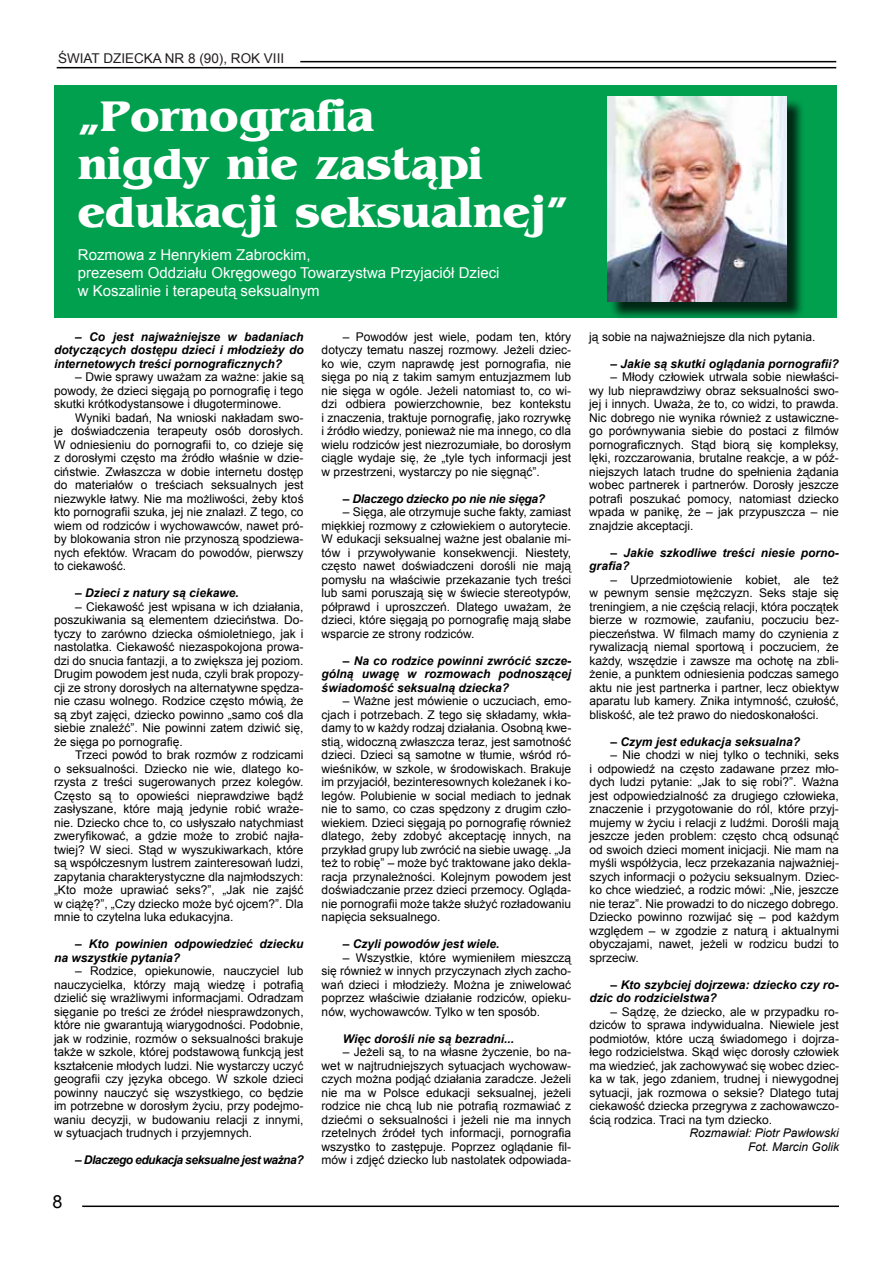
<style>
.page{position:relative;width:893px;height:1263px;background:#fff}
.page>*{position:absolute;margin:0;border:0;box-sizing:border-box;transform-origin:0 0}
.t1{font:700 45px/48px "Bangkok";color:#fff}
.t2{font:18px "Arial";color:#000}
.t3{font:15px/18px "Arial";color:#fff}
.t4{font:13.5px "Arial";color:#211d1e}
.t5{font:12px/13.5px "Arial";color:#000;text-align:justify}
.t6{font:italic 700 12px/13.5px "Arial";color:#000}
.t7{font:italic 12px/13.5px "Arial";color:#000;text-align:right}
.t8{font:italic 700 12px "Arial";letter-spacing:-.04em;color:#000}
.t9{font:italic 700 12px "Arial";letter-spacing:-.02em;color:#000}
</style>
<div class="page">
<hr style="left:82px;top:1205px;width:757px;height:2px;background:#000">
<hr style="left:57px;top:67px;width:779px;height:1px;background:#000">
<hr style="left:300px;top:61px;width:536px;height:1px;background:#000">
<div style="left:54px;top:85px;width:782px;height:233px;background:#00a04f"></div>
<div style="left:609px;top:99px;width:196px;height:221px;background:#000;opacity:.75"></div>
<img style="left:607px;top:96px;width:180px;height:205px">
<p class="t4" style="left:58px;top:50px;width:228px">ŚWIAT DZIECKA NR 8 (90), ROK VIII</p>
<h1 class="t1" style="left:78px;top:93px;width:492px">„Pornografia<br>nigdy nie zastąpi edukacji seksualnej”</h1>
<p class="t3" style="left:78px;top:246px;width:423px">Rozmowa z Henrykiem Zabrockim,<br>prezesem Oddziału Okręgowego Towarzystwa Przyjaciół Dzieci w Koszalinie i terapeutą seksualnym</p>
<p class="t6" style="left:54px;top:330px;width:251px;text-align:justify;text-indent:21px">– Co jest najważniejsze w badaniach dotyczących dostępu dzieci i młodzieży do internetowych treści pornograficznych?</p>
<p class="t5" style="left:54px;top:370px;width:251px;text-indent:21px">– Dwie sprawy uważam za ważne: jakie są powody, że dzieci sięgają po pornografię i tego skutki krótkodystansowe i długoterminowe.</p>
<p class="t5" style="left:54px;top:411px;width:251px;text-indent:21px">Wyniki badań, Na wnioski nakładam swo&shy;je doświadczenia terapeuty osób dorosłych.<br>W odniesieniu do pornografii to, co dzieje się z dorosłymi często ma źródło właśnie w dzie&shy;ciństwie. Zwłaszcza w dobie internetu dostęp do materiałów o treściach seksualnych jest niezwykle łatwy. Nie ma możliwości, żeby ktoś kto pornografii szuka, jej nie znalazł. Z tego, co wiem od rodziców i wychowawców, nawet pró&shy;by blokowania stron nie przynoszą spodziewa&shy;nych efektów. Wracam do powodów, pierwszy to ciekawość.</p>
<p class="t6" style="left:75px;top:587px;width:165px">– Dzieci z natury są ciekawe.</p>
<p class="t5" style="left:54px;top:600px;width:251px;text-indent:21px">– Ciekawość jest wpisana w ich działania, poszukiwania są elementem dzieciństwa. Do&shy;tyczy to zarówno dziecka ośmioletniego, jak i nastolatka. Ciekawość niezaspokojona prowa&shy;dzi do snucia fantazji, a to zwiększa jej poziom.<br>Drugim powodem jest nuda, czyli brak propozy&shy;cji ze strony dorosłych na alternatywne spędza&shy;nie czasu wolnego. Rodzice często mówią, że są zbyt zajęci, dziecko powinno „samo coś dla siebie znaleźć”. Nie powinni zatem dziwić się, że sięga po pornografię.</p>
<p class="t5" style="left:54px;top:748px;width:251px;text-indent:21px">Trzeci powód to brak rozmów z rodzicami o seksualności. Dziecko nie wie, dlatego ko&shy;rzysta z treści sugerowanych przez kolegów.<br>Często są to opowieści nieprawdziwe bądź zasłyszane, które mają jedynie robić wraże&shy;nie. Dziecko chce to, co usłyszało natychmiast zweryfikować, a gdzie może to zrobić najła&shy;twiej? W sieci. Stąd w wyszukiwarkach, które są współczesnym lustrem zainteresowań ludzi, zapytania charakterystyczne dla najmłodszych: „Kto może uprawiać seks?”, „Jak nie zajść w ciążę?”, „Czy dziecko może być ojcem?”. Dla mnie to czytelna luka edukacyjna.</p>
<p class="t6" style="left:54px;top:938px;width:251px;text-indent:21px">– Kto powinien odpowiedzieć dziecku na wszystkie pytania?</p>
<p class="t5" style="left:54px;top:964px;width:251px;text-indent:21px">– Rodzice, opiekunowie, nauczyciel lub nauczycielka, którzy mają wiedzę i potrafią dzielić się wrażliwymi informacjami. Odradzam sięganie po treści ze źródeł niesprawdzonych, które nie gwarantują wiarygodności. Podobnie, jak w rodzinie, rozmów o seksualności brakuje także w szkole, której podstawową funkcją jest kształcenie młodych ludzi. Nie wystarczy uczyć geografii czy języka obcego. W szkole dzieci powinny nauczyć się wszystkiego, co będzie im potrzebne w dorosłym życiu, przy podejmo&shy;waniu decyzji, w budowaniu relacji z innymi, w sytuacjach trudnych i przyjemnych.</p>
<p class="t8" style="left:75px;top:1152px;width:230px">– Dlaczego edukacja seksualne jest ważna?</p>
<h2 class="t2" style="left:52px;top:1190px;width:12px">8</h2>
<p class="t5" style="left:322px;top:330px;width:251px;text-indent:21px">– Powodów jest wiele, podam ten, który dotyczy tematu naszej rozmowy. Jeżeli dziec&shy;ko wie, czym naprawdę jest pornografia, nie sięga po nią z takim samym entuzjazmem lub nie sięga w ogóle. Jeżeli natomiast to, co wi&shy;dzi odbiera powierzchownie, bez kontekstu i znaczenia, traktuje pornografię, jako rozrywkę i źródło wiedzy, ponieważ nie ma innego, co dla wielu rodziców jest niezrozumiałe, bo dorosłym ciągle wydaje się, że „tyle tych informacji jest w przestrzeni, wystarczy po nie sięgnąć”.</p>
<p class="t9" style="left:343px;top:491px;width:204px">– Dlaczego dziecko po nie nie sięga?</p>
<p class="t5" style="left:322px;top:505px;width:251px;text-indent:21px">– Sięga, ale otrzymuje suche fakty, zamiast miękkiej rozmowy z człowiekiem o autorytecie.<br>W edukacji seksualnej ważne jest obalanie mi&shy;tów i przywoływanie konsekwencji. Niestety, często nawet doświadczeni dorośli nie mają pomysłu na właściwie przekazanie tych treści lub sami poruszają się w świecie stereotypów, półprawd i uproszczeń. Dlatego uważam, że dzieci, które sięgają po pornografię mają słabe wsparcie ze strony rodziców.</p>
<p class="t6" style="left:322px;top:654px;width:251px;text-align:justify;text-indent:21px">– Na co rodzice powinni zwrócić szcze&shy;gólną uwagę w rozmowach podnoszącej świadomość seksualną dziecka?</p>
<p class="t5" style="left:322px;top:694px;width:251px;text-indent:21px">– Ważne jest mówienie o uczuciach, emo&shy;cjach i potrzebach. Z tego się składamy, wkła&shy;damy to w każdy rodzaj działania. Osobną kwe&shy;stią, widoczną zwłaszcza teraz, jest samotność dzieci. Dzieci są samotne w tłumie, wśród ró&shy;wieśników, w szkole, w środowiskach. Brakuje im przyjaciół, bezinteresownych koleżanek i ko&shy;legów. Polubienie w social mediach to jednak nie to samo, co czas spędzony z drugim czło&shy;wiekiem. Dzieci sięgają po pornografię również dlatego, żeby zdobyć akceptację innych, na przykład grupy lub zwrócić na siebie uwagę. „Ja też to robię” – może być traktowane jako dekla&shy;racja przynależności. Kolejnym powodem jest doświadczanie przez dzieci przemocy. Ogląda&shy;nie pornografii może także służyć rozładowaniu napięcia seksualnego.</p>
<p class="t6" style="left:343px;top:938px;width:158px">– Czyli powodów jest wiele.</p>
<p class="t5" style="left:322px;top:951px;width:251px;text-indent:21px">– Wszystkie, które wymieniłem mieszczą się również w innych przyczynach złych zacho&shy;wań dzieci i młodzieży. Można je zniwelować poprzez właściwie działanie rodziców, opieku&shy;nów, wychowawców. Tylko w ten sposób.</p>
<p class="t6" style="left:343px;top:1032px;width:173px">Więc dorośli nie są bezradni...</p>
<p class="t5" style="left:322px;top:1045px;width:251px;text-indent:21px">– Jeżeli są, to na własne życzenie, bo na&shy;wet w najtrudniejszych sytuacjach wychowaw&shy;czych można podjąć działania zaradcze. Jeżeli nie ma w Polsce edukacji seksualnej, jeżeli rodzice nie chcą lub nie potrafią rozmawiać z dziećmi o seksualności i jeżeli nie ma innych rzetelnych źródeł tych informacji, pornografia wszystko to zastępuje. Poprzez oglądanie fil&shy;mów i zdjęć dziecko lub nastolatek odpowiada-</p>
<p class="t5" style="left:589px;top:330px;width:228px">ją sobie na najważniejsze dla nich pytania.</p>
<p class="t6" style="left:611px;top:357px;width:230px">– Jakie są skutki oglądania pornografii?</p>
<p class="t5" style="left:589px;top:370px;width:251px;text-indent:21px">– Młody człowiek utrwala sobie niewłaści&shy;wy lub nieprawdziwy obraz seksualności swo&shy;jej i innych. Uważa, że to, co widzi, to prawda.<br>Nic dobrego nie wynika również z ustawiczne&shy;go porównywania siebie do postaci z filmów pornograficznych. Stąd biorą się kompleksy, lęki, rozczarowania, brutalne reakcje, a w póź&shy;niejszych latach trudne do spełnienia żądania wobec partnerek i partnerów. Dorosły jeszcze potrafi poszukać pomocy, natomiast dziecko wpada w panikę, że – jak przypuszcza – nie znajdzie akceptacji.</p>
<p class="t6" style="left:589px;top:546px;width:251px;text-indent:21px">– Jakie szkodliwe treści niesie porno&shy;grafia?</p>
<p class="t5" style="left:589px;top:573px;width:251px;text-indent:21px">– Uprzedmiotowienie kobiet, ale też w pewnym sensie mężczyzn. Seks staje się treningiem, a nie częścią relacji, która początek bierze w rozmowie, zaufaniu, poczuciu bez&shy;pieczeństwa. W filmach mamy do czynienia z rywalizacją niemal sportową i poczuciem, że każdy, wszędzie i zawsze ma ochotę na zbli&shy;żenie, a punktem odniesienia podczas samego aktu nie jest partnerka i partner, lecz obiektyw aparatu lub kamery. Znika intymność, czułość, bliskość, ale też prawo do niedoskonałości.</p>
<p class="t6" style="left:611px;top:735px;width:191px">– Czym jest edukacja seksualna?</p>
<p class="t5" style="left:589px;top:748px;width:251px;text-indent:21px">– Nie chodzi w niej tylko o techniki, seks i odpowiedź na często zadawane przez mło&shy;dych ludzi pytanie: „Jak to się robi?”. Ważna jest odpowiedzialność za drugiego człowieka, znaczenie i przygotowanie do ról, które przyj&shy;mujemy w życiu i relacji z ludźmi. Dorośli mają jeszcze jeden problem: często chcą odsunąć od swoich dzieci moment inicjacji. Nie mam na myśli współżycia, lecz przekazania najważniej&shy;szych informacji o pożyciu seksualnym. Dziec&shy;ko chce wiedzieć, a rodzic mówi: „Nie, jeszcze nie teraz”. Nie prowadzi to do niczego dobrego.<br>Dziecko powinno rozwijać się – pod każdym względem – w zgodzie z naturą i aktualnymi obyczajami, nawet, jeżeli w rodzicu budzi to sprzeciw.</p>
<p class="t6" style="left:589px;top:978px;width:251px;text-indent:21px">– Kto szybciej dojrzewa: dziecko czy ro&shy;dzic do rodzicielstwa?</p>
<p class="t5" style="left:589px;top:1005px;width:251px;text-indent:21px">– Sądzę, że dziecko, ale w przypadku ro&shy;dziców to sprawa indywidualna. Niewiele jest podmiotów, które uczą świadomego i dojrza&shy;łego rodzicielstwa. Skąd więc dorosły człowiek ma wiedzieć, jak zachowywać się wobec dziec&shy;ka w tak, jego zdaniem, trudnej i niewygodnej sytuacji, jak rozmowa o seksie? Dlatego tutaj ciekawość dziecka przegrywa z zachowawczo&shy;ścią rodzica. Traci na tym dziecko.</p>
<p class="t7" style="left:690px;top:1127px;width:151px">Rozmawiał: Piotr Pawłowski<br>Fot. Marcin Golik</p>
</div>
